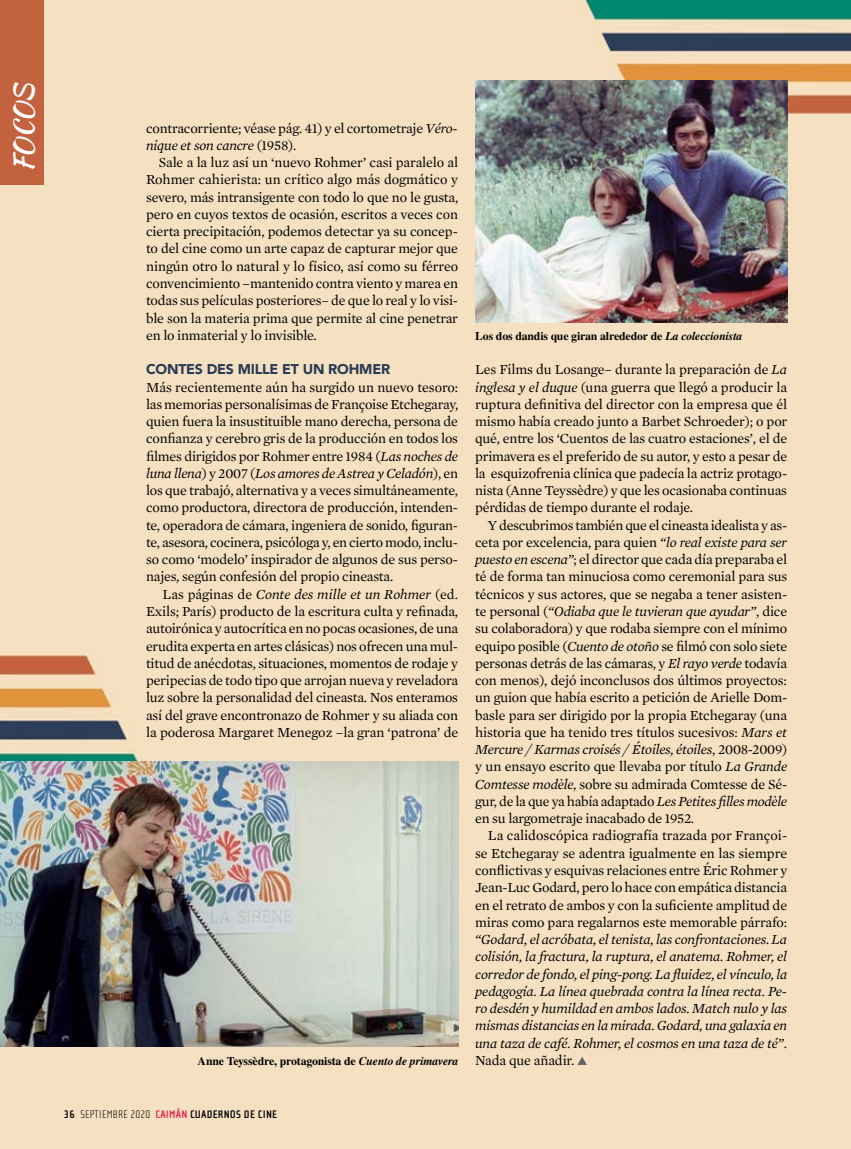
<style>
.page{position:relative;width:851px;height:1149px;background:#fff}
.page>*{position:absolute;margin:0;border:0;box-sizing:border-box;transform-origin:0 0}
.t1{font:27px "Kaushan Script";color:#fff}
.Texto_Mercury_3_COLU{font:14.1px/17.2px "Mercury Text G1";letter-spacing:-.015em;color:#000;text-align:justify}
.Texto_Mercury_3_COLU-2{font:italic 14.1px/17.2px "Mercury Text G1";letter-spacing:-.01em;color:#000;text-align:justify}
.Texto_Mercury_3_COLU-3{font:900 14.1px "Avenir";letter-spacing:-.015em;color:#293a55}
.Cuaderno_Actualidad{font:500 12px "Nimbus Rom No 9 L";letter-spacing:-.015em;color:#000}
.t2{font:700 11.25px "Cholla Sans";letter-spacing:.02em;color:#000}
.s1{font-style:italic}
.s2{font-family:"Nimbus Rom No 9 L Med Ita";font-weight:400}
.s3{font-style:normal}
.s4{font-weight:100}
.s5{color:#ed1846}
</style>
<div class="page">
<div style="left:0;top:0;width:850px;height:1148px;background:#f5e0c1"></div>
<svg style="left:578px;top:1057px;width:9px;height:7px"></svg>
<div style="left:0;top:0;width:44px;height:184px;background:#c2623f"></div>
<img style="left:561px;top:1px;width:289px;height:114px">
<img style="left:0;top:655px;width:138px;height:106px">
<img style="left:0;top:761px;width:458px;height:285px">
<img style="left:475px;top:81px;width:312px;height:241px">
<p class="t1" style="left:4px;top:171px;width:91px;rotate:-90deg">FOCOS</p>
<p class="Texto_Mercury_3_COLU" style="left:146px;top:119px;width:313px">contracorriente; véase pág. 41) y el cortometraje <span class="s1">Véro&shy;nique et son cancre</span> (1958).</p>
<p class="Texto_Mercury_3_COLU" style="left:146px;top:154px;width:314px;text-indent:13px">Sale a la luz así un ‘nuevo Rohmer’ casi paralelo al Rohmer cahierista: un crítico algo más dogmático y severo, más intransigente con todo lo que no le gusta, pero en cuyos textos de ocasión, escritos a veces con cierta precipitación, podemos detectar ya su concep&shy;to del cine como un arte capaz de capturar mejor que ningún otro lo natural y lo físico, así como su férreo convencimiento –mantenido contra viento y marea en todas sus películas posteriores– de que lo real y lo visi&shy;ble son la materia prima que permite al cine penetrar en lo inmaterial y lo invisible.</p>
<p class="Texto_Mercury_3_COLU-3" style="left:146px;top:357px;width:245px">CONTES DES MILLE ET UN ROHMER</p>
<p class="Texto_Mercury_3_COLU" style="left:146px;top:378px;width:314px">Más recientemente aún ha surgido un nuevo tesoro: las memorias personalísimas de Françoise Etchegaray, quien fuera la insustituible mano derecha, persona de confianza y cerebro gris de la producción en todos los filmes dirigidos por Rohmer entre 1984 (<span class="s1">Las noches de luna llena</span>) y 2007 (<span class="s1">Los amores de Astrea y Celadón</span>), en los que trabajó, alternativa y a veces simultáneamente, como productora, directora de producción, intenden&shy;te, operadora de cámara, ingeniera de sonido, figuran&shy;te, asesora, cocinera, psicóloga y, en cierto modo, inclu&shy;so como ‘modelo’ inspirador de algunos de sus perso&shy;najes, según confesión del propio cineasta.</p>
<p class="Texto_Mercury_3_COLU" style="left:146px;top:585px;width:313px;text-indent:17px">Las páginas de <span class="s1">Conte des mille et un Rohmer</span> (ed.<br>Exils; París) producto de la escritura culta y refinada, autoirónica y autocrítica en no pocas ocasiones, de una erudita experta en artes clásicas) nos ofrecen una mul&shy;titud de anécdotas, situaciones, momentos de rodaje y peripecias de todo tipo que arrojan nueva y reveladora luz sobre la personalidad del cineasta. Nos enteramos así del grave encontronazo de Rohmer y su aliada con la poderosa Margaret Menegoz –la gran ‘patrona’ de</p>
<p class="Cuaderno_Actualidad" style="left:197px;top:1051px;width:262px">Anne Teyssèdre, protagonista de <span class="s2">Cuento de primavera</span></p>
<p class="Cuaderno_Actualidad" style="left:475px;top:327px;width:268px">Los dos dandis que giran alrededor de <span class="s2">La coleccionista</span></p>
<p class="Texto_Mercury_3_COLU" style="left:475px;top:361px;width:313px">Les Films du Losange– durante la preparación de <span class="s1">La inglesa y el duque</span> (una guerra que llegó a producir la ruptura definitiva del director con la empresa que él mismo había creado junto a Barbet Schroeder); o por qué, entre los ‘Cuentos de las cuatro estaciones’, el de primavera es el preferido de su autor, y esto a pesar de la esquizofrenia clínica que padecía la actriz protago&shy;nista (Anne Teyssèdre) y que les ocasionaba continuas pérdidas de tiempo durante el rodaje.</p>
<p class="Texto_Mercury_3_COLU" style="left:475px;top:516px;width:313px;text-indent:13px">Y descubrimos también que el cineasta idealista y as&shy;ceta por excelencia, para quien <span class="s1">“lo real existe para ser puesto en escena”</span>; el director que cada día preparaba el té de forma tan minuciosa como ceremonial para sus técnicos y sus actores, que se negaba a tener asisten&shy;te personal (<span class="s1">“Odiaba que le tuvieran que ayudar”</span>, dice su colaboradora) y que rodaba siempre con el mínimo equipo posible (<span class="s1">Cuento de otoño</span> se filmó con solo siete personas detrás de las cámaras, y <span class="s1">El rayo verde</span> todavía con menos), dejó inconclusos dos últimos proyectos: un guion que había escrito a petición de Arielle Dom&shy;basle para ser dirigido por la propia Etchegaray (una historia que ha tenido tres títulos sucesivos: <span class="s1">Mars et Mercure / Karmas croisés / Étoiles, étoiles</span>, 2008-2009) y un ensayo escrito que llevaba por título <span class="s1">La Grande Comtesse modèle</span>, sobre su admirada Comtesse de Sé&shy;gur, de la que ya había adaptado <span class="s1">Les Petites filles modèle </span>en su largometraje inacabado de 1952.</p>
<p class="Texto_Mercury_3_COLU-2" style="left:475px;top:827px;width:313px;text-indent:13px"><span class="s3">La calidoscópica radiografía trazada por Françoi&shy;se Etchegaray se adentra igualmente en las siempre conflictivas y esquivas relaciones entre Éric Rohmer y Jean-Luc Godard, pero lo hace con empática distancia en el retrato de ambos y con la suficiente amplitud de miras como para regalarnos este memorable párrafo: </span>“Godard, el acróbata, el tenista, las confrontaciones. La colisión, la fractura, la ruptura, el anatema. Rohmer, el corredor de fondo, el ping-pong. La fluidez, el vínculo, la pedagogía. La línea quebrada contra la línea recta. Pe&shy;ro desdén y humildad en ambos lados. Match nulo y las mismas distancias en la mirada. Godard, una galaxia en una taza de café. Rohmer, el cosmos en una taza de té”<span class="s3">.<br>Nada que añadir.</span></p>
<p class="t2" style="left:64px;top:1107px;width:215px">36 <span class="s4">SEPTIEMBRE 2020</span> <span class="s5">CAIMÁN</span> CUADERNOS DE CINE</p>
</div>
